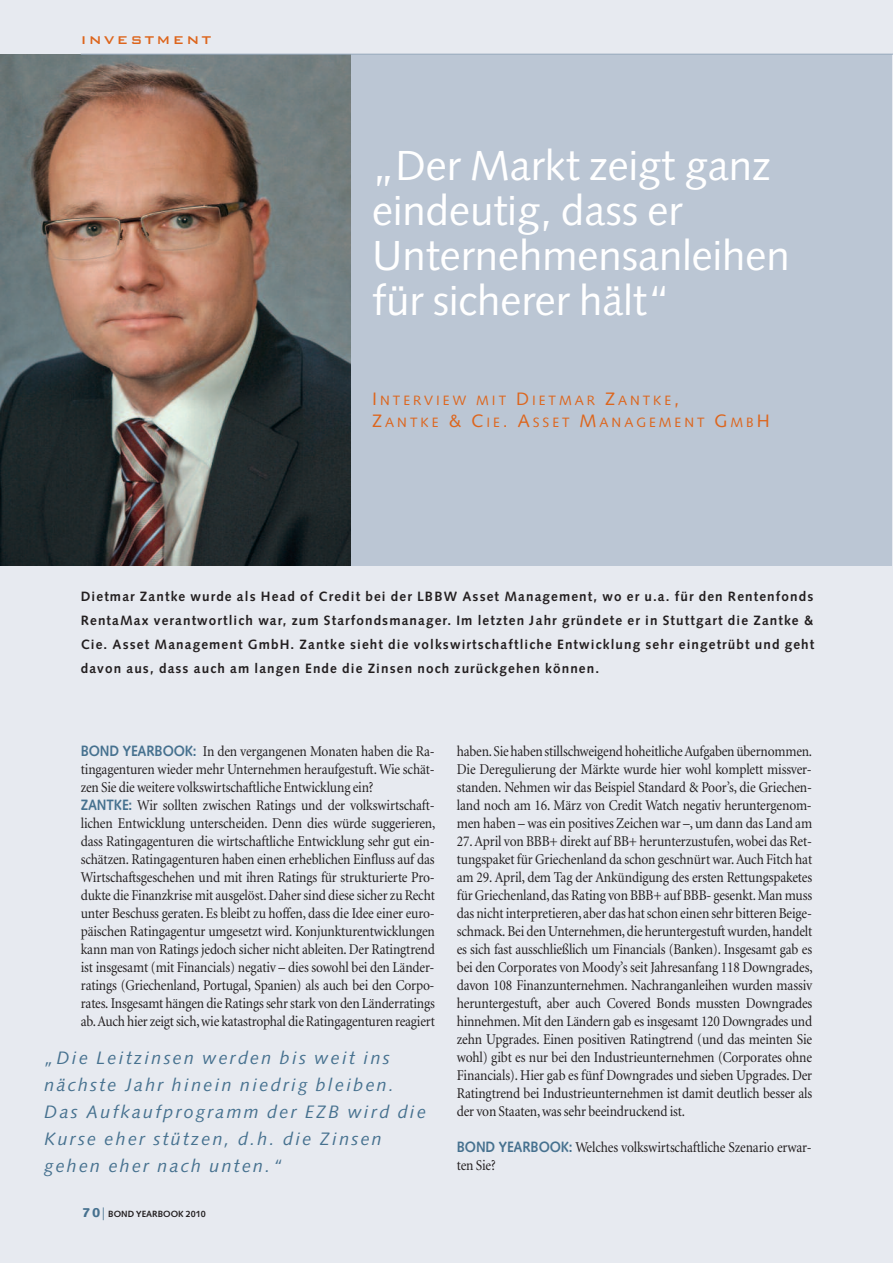
<style>
.page{position:relative;width:893px;height:1263px;background:#e7eaf0}
.page>*{position:absolute;margin:0;border:0;box-sizing:border-box;transform-origin:0 0}
.t1{font:42px/45px "Syntax";color:#fff}
.t2{font:italic 18px/27px "Syntax";letter-spacing:.12em;color:#46718f}
.t3{font:15px/18px "Minion";letter-spacing:-.01em;color:#231f20;scale:.9 1}
.t4{font:500 15px "Bank Gothic BT";letter-spacing:.155em;color:#dd651c}
.t5{font:700 13.5px/24px "Syntax";letter-spacing:.08em;color:#231f20;text-align:justify}
.t6{font:13.5px/22.5px "Syntax";letter-spacing:.22em;color:#dd651c}
.t7{font:700 9px "Syntax";color:#231f20}
.s1{font-size:18px}
.s2{font-family:"Syntax";font-weight:700;color:#46718f}
.s3{font-weight:900;font-size:12.75px;color:#46718f}
.s4{font-family:"Franklin Gothic";font-weight:400;font-size:12.75px;color:#46718f}
</style>
<div class="page">
<div style="left:0;top:54px;width:892px;height:512px;background:#bbc6d4"></div>
<img style="left:0;top:54px;width:351px;height:512px">
<hr style="left:81px;top:54px;width:812px;height:1px;background:#97a9bd">
<p class="t4" style="left:81px;top:30px;width:132px">INVESTMENT</p>
<h1 class="t1" style="left:372px;top:147px;width:419px">„Der Markt zeigt ganz eindeutig, dass er<br>Unternehmensanleihen für sicherer hält“</h1>
<p class="t6" style="left:372px;top:390px;width:399px"><span class="s1">I</span>NTERVIEW MIT <span class="s1">D</span>IETMAR <span class="s1">Z</span>ANTKE<span class="s1">,<br>Z</span>ANTKE <span class="s1">&amp; C</span>IE<span class="s1">. A</span>SSET <span class="s1">M</span>ANAGEMENT <span class="s1">G</span>MB<span class="s1">H</span></p>
<p class="t5" style="left:81px;top:586px;width:735px">Dietmar Zantke wurde als Head of Credit bei der LBBW Asset Management, wo er u.a. für den Rentenfonds RentaMax verantwortlich war, zum Starfondsmanager. Im letzten Jahr gründete er in Stuttgart die Zantke &amp; Cie. Asset Management GmbH. Zantke sieht die volkswirtschaftliche Entwicklung sehr eingetrübt und geht davon aus, dass auch am langen Ende die Zinsen noch zurückgehen können.</p>
<p class="t3" style="left:81px;top:743px;width:395px"><span class="s2">BOND YEARBOOK:</span> In den vergangenen Monaten haben die Ra&shy;tingagenturen wieder mehr Unternehmen heraufgestuft. Wie schät&shy;zen Sie die weitere volkswirtschaftliche Entwicklung ein?<br><span class="s2">ZANTKE:</span> Wir sollten zwischen Ratings und der volkswirtschaft&shy;lichen Entwicklung unterscheiden. Denn dies würde suggerieren, dass Ratingagenturen die wirtschaftliche Entwicklung sehr gut ein&shy;schätzen. Ratingagenturen haben einen erheblichen Einfluss auf das Wirtschaftsgeschehen und mit ihren Ratings für strukturierte Pro&shy;dukte die Finanzkrise mit ausgelöst.Daher sind diese sicher zu Recht unter Beschuss geraten. Es bleibt zu hoffen, dass die Idee einer euro&shy;päischen Ratingagentur umgesetzt wird. Konjunkturentwicklungen kann man von Ratings jedoch sicher nicht ableiten. Der Ratingtrend ist insgesamt (mit Financials) negativ – dies sowohl bei den Länder&shy;ratings (Griechenland, Portugal, Spanien) als auch bei den Corpo&shy;rates. Insgesamt hängen die Ratings sehr stark von den Länderratings ab.Auch hier zeigt sich,wie katastrophal die Ratingagenturen reagiert</p>
<p class="t2" style="left:44px;top:1045px;width:383px">„Die Leitzinsen werden bis weit ins nächste Jahr hinein niedrig bleiben.<br>Das Aufkaufprogramm der EZB wird die Kurse eher stützen, d.h. die Zinsen gehen eher nach unten.“</p>
<p class="t7" style="left:82px;top:1210px;width:125px"><span class="s3">70</span><span class="s4">|</span> BOND YEARBOOK 2010</p>
<p class="t3" style="left:457px;top:743px;width:397px;text-align:justify">haben.SiehabenstillschweigendhoheitlicheAufgabenübernommen.<br>Die Deregulierung der Märkte wurde hier wohl komplett missver&shy;standen. Nehmen wir das Beispiel Standard &amp; Poor’s, die Griechen&shy;land noch am 16. März von Credit Watch negativ heruntergenom&shy;men haben – was ein positives Zeichen war –, um dann das Land am 27.April von BBB+ direkt auf BB+ herunterzustufen,wobei das Ret&shy;tungspaket für Griechenland da schon geschnürt war.Auch Fitch hat am 29. April, dem Tag der Ankündigung des ersten Rettungspaketes für Griechenland,das Rating von BBB+ auf BBB- gesenkt.Man muss das nicht interpretieren, aber das hat schon einen sehr bitteren Beige&shy;schmack. Bei den Unternehmen,die heruntergestuft wurden,handelt es sich fast ausschließlich um Financials (Banken). Insgesamt gab es bei den Corporates von Moody’s seit Jahresanfang 118 Downgrades, davon 108 Finanzunternehmen. Nachranganleihen wurden massiv heruntergestuft, aber auch Covered Bonds mussten Downgrades hinnehmen. Mit den Ländern gab es insgesamt 120 Downgrades und zehn Upgrades. Einen positiven Ratingtrend (und das meinten Sie wohl) gibt es nur bei den Industrieunternehmen (Corporates ohne Financials). Hier gab es fünf Downgrades und sieben Upgrades. Der Ratingtrend bei Industrieunternehmen ist damit deutlich besser als der von Staaten,was sehr beeindruckend ist.</p>
<p class="t3" style="left:457px;top:1139px;width:396px"><span class="s2">BOND YEARBOOK:</span> Welches volkswirtschaftliche Szenario erwar&shy;ten Sie?</p>
</div>
